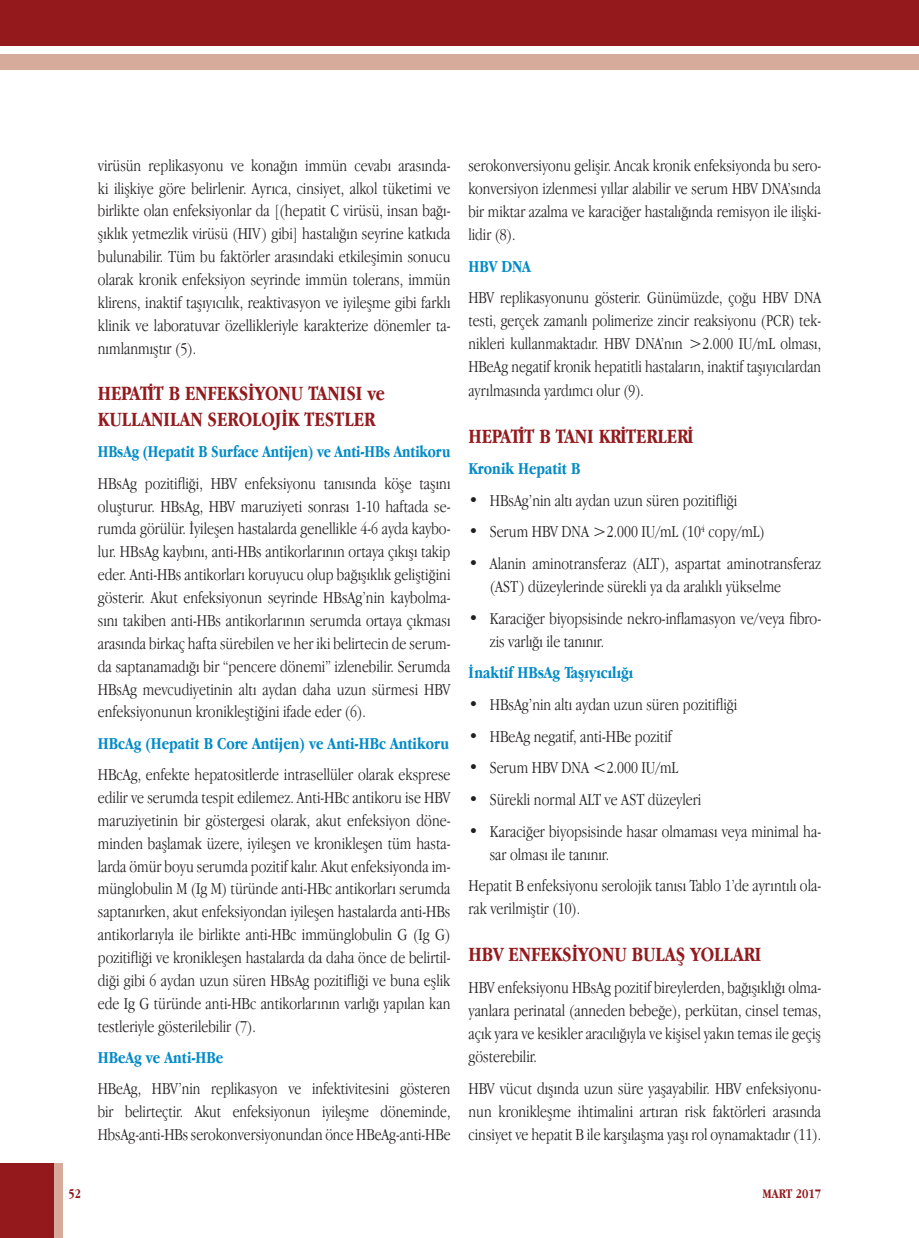
<style>
.page{position:relative;width:919px;height:1238px;background:#fff}
.page>*{position:absolute;margin:0;border:0;box-sizing:border-box;transform-origin:0 0}
.t1{font:700 21px/25.5px "Apple Garamond";color:#93191d}
.t2{font:300 17.25px/22.8px "Apple Garamond";color:#231f20;text-align:justify}
.t3{font:700 17.25px "Apple Garamond";color:#008ac8}
.t4{font:700 13.5px "Apple Garamond";color:#93191d}
</style>
<div class="page">
<div style="left:0;top:1163px;width:54px;height:74px;background:#93191d"></div>
<div style="left:54px;top:1163px;width:8px;height:74px;background:#d6ab9c"></div>
<div style="left:0;top:54px;width:918px;height:15px;background:#d6ab9c"></div>
<div style="left:0;top:0;width:918px;height:45px;background:#93191d"></div>
<p class="t2" style="left:98px;top:153px;width:354px">virüsün replikasyonu ve konağın immün cevabı arasında&shy;ki ilişkiye göre belirlenir. Ayrıca, cinsiyet, alkol tüketimi ve birlikte olan enfeksiyonlar da [(hepatit C virüsü, insan bağı&shy;şıklık yetmezlik virüsü (HIV) gibi] hastalığın seyrine katkıda bulunabilir. Tüm bu faktörler arasındaki etkileşimin sonucu olarak kronik enfeksiyon seyrinde immün tolerans, immün klirens, inaktif taşıyıcılık, reaktivasyon ve iyileşme gibi farklı klinik ve laboratuvar özellikleriyle karakterize dönemler ta&shy;nımlanmıştır (5).</p>
<p class="t1" style="left:98px;top:381px;width:288px">HEPATİT B ENFEKSİYONU TANISI ve<br>KULLANILAN SEROLOJİK TESTLER</p>
<p class="t3" style="left:98px;top:442px;width:354px">HBsAg (Hepatit B Surface Antijen) ve Anti-HBs Antikoru</p>
<p class="t2" style="left:98px;top:471px;width:354px">HBsAg pozitifliği, HBV enfeksiyonu tanısında köşe taşını oluşturur. HBsAg, HBV maruziyeti sonrası 1-10 haftada se&shy;rumda görülür. İyileşen hastalarda genellikle 4-6 ayda kaybo&shy;lur. HBsAg kaybını, anti-HBs antikorlarının ortaya çıkışı takip eder. Anti-HBs antikorları koruyucu olup bağışıklık geliştiğini gösterir. Akut enfeksiyonun seyrinde HBsAg’nin kaybolma&shy;sını takiben anti-HBs antikorlarının serumda ortaya çıkması arasında birkaç hafta sürebilen ve her iki belirtecin de serum&shy;da saptanamadığı bir “pencere dönemi” izlenebilir. Serumda HBsAg mevcudiyetinin altı aydan daha uzun sürmesi HBV enfeksiyonunun kronikleştiğini ifade eder (6).</p>
<p class="t3" style="left:98px;top:733px;width:353px">HBcAg (Hepatit B Core Antijen) ve Anti-HBc Antikoru</p>
<p class="t2" style="left:98px;top:763px;width:354px">HBcAg, enfekte hepatositlerde intrasellüler olarak eksprese edilir ve serumda tespit edilemez. Anti-HBc antikoru ise HBV maruziyetinin bir göstergesi olarak, akut enfeksiyon döne&shy;minden başlamak üzere, iyileşen ve kronikleşen tüm hasta&shy;larda ömür boyu serumda pozitif kalır. Akut enfeksiyonda im&shy;münglobulin M (Ig M) türünde anti-HBc antikorları serumda saptanırken, akut enfeksiyondan iyileşen hastalarda anti-HBs antikorlarıyla ile birlikte anti-HBc immünglobulin G (Ig G) pozitifliği ve kronikleşen hastalarda da daha önce de belirtil&shy;diği gibi 6 aydan uzun süren HBsAg pozitifliği ve buna eşlik ede Ig G türünde anti-HBc antikorlarının varlığı yapılan kan testleriyle gösterilebilir (7).</p>
<p class="t3" style="left:98px;top:1047px;width:127px">HBeAg ve Anti-HBe</p>
<p class="t2" style="left:98px;top:1077px;width:354px">HBeAg, HBV’nin replikasyon ve infektivitesini gösteren bir belirteçtir. Akut enfeksiyonun iyileşme döneminde, HbsAg-anti-HBs serokonversiyonundan önce HBeAg-anti-HBe</p>
<p class="t2" style="left:468px;top:153px;width:354px">serokonversiyonu gelişir. Ancak kronik enfeksiyonda bu sero&shy;konversiyon izlenmesi yıllar alabilir ve serum HBV DNA’sında bir miktar azalma ve karaciğer hastalığında remisyon ile ilişki&shy;lidir (8).</p>
<p class="t3" style="left:468px;top:256px;width:64px">HBV DNA</p>
<p class="t2" style="left:468px;top:286px;width:354px">HBV replikasyonunu gösterir. Günümüzde, çoğu HBV DNA testi, gerçek zamanlı polimerize zincir reaksiyonu (PCR) tek&shy;nikleri kullanmaktadır. HBV DNA’nın &gt;2.000 IU/mL olması, HBeAg negatif kronik hepatitli hastaların, inaktif taşıyıcılardan ayrılmasında yardımcı olur (9).</p>
<p class="t1" style="left:468px;top:423px;width:227px">HEPATİT B TANI KRİTERLERİ</p>
<p class="t3" style="left:468px;top:459px;width:113px">Kronik Hepatit B</p>
<p class="t2" style="left:468px;top:488px;width:270px">• HBsAg’nin altı aydan uzun süren pozitifliği</p>
<p class="t2" style="left:468px;top:520px;width:298px">• Serum HBV DNA &gt;2.000 IU/mL (10<sup>4</sup> copy/mL)</p>
<p class="t2" style="left:489px;top:551px;width:333px;text-indent:-21px">• Alanin aminotransferaz (ALT), aspartat aminotransferaz (AST) düzeylerinde sürekli ya da aralıklı yükselme</p>
<p class="t2" style="left:489px;top:606px;width:333px;text-indent:-21px">• Karaciğer biyopsisinde nekro-inflamasyon ve/veya fibro&shy;zis varlığı ile tanınır.</p>
<p class="t3" style="left:468px;top:663px;width:166px">İnaktif HBsAg Taşıyıcılığı</p>
<p class="t2" style="left:468px;top:693px;width:270px">• HBsAg’nin altı aydan uzun süren pozitifliği</p>
<p class="t2" style="left:468px;top:724px;width:205px">• HBeAg negatif, anti-HBe pozitif</p>
<p class="t2" style="left:468px;top:756px;width:211px">• Serum HBV DNA &lt;2.000 IU/mL</p>
<p class="t2" style="left:468px;top:787px;width:234px">• Sürekli normal ALT ve AST düzeyleri</p>
<p class="t2" style="left:489px;top:819px;width:333px;text-indent:-21px">• Karaciğer biyopsisinde hasar olmaması veya minimal ha&shy;sar olması ile tanınır.</p>
<p class="t2" style="left:468px;top:873px;width:354px">Hepatit B enfeksiyonu serolojik tanısı Tablo 1’de ayrıntılı ola&shy;rak verilmiştir (10).</p>
<p class="t1" style="left:468px;top:941px;width:294px">HBV ENFEKSİYONU BULAŞ YOLLARI</p>
<p class="t2" style="left:468px;top:975px;width:354px">HBV enfeksiyonu HBsAg pozitif bireylerden, bağışıklığı olma&shy;yanlara perinatal (anneden bebeğe), perkütan, cinsel temas, açık yara ve kesikler aracılığıyla ve kişisel yakın temas ile geçiş gösterebilir.</p>
<p class="t2" style="left:468px;top:1076px;width:354px">HBV vücut dışında uzun süre yaşayabilir. HBV enfeksiyonu&shy;nun kronikleşme ihtimalini artıran risk faktörleri arasında cinsiyet ve hepatit B ile karşılaşma yaşı rol oynamaktadır (11).</p>
<p class="t4" style="left:68px;top:1186px;width:14px">52</p>
<p class="t4" style="left:762px;top:1186px;width:60px">MART 2017</p>
</div>
